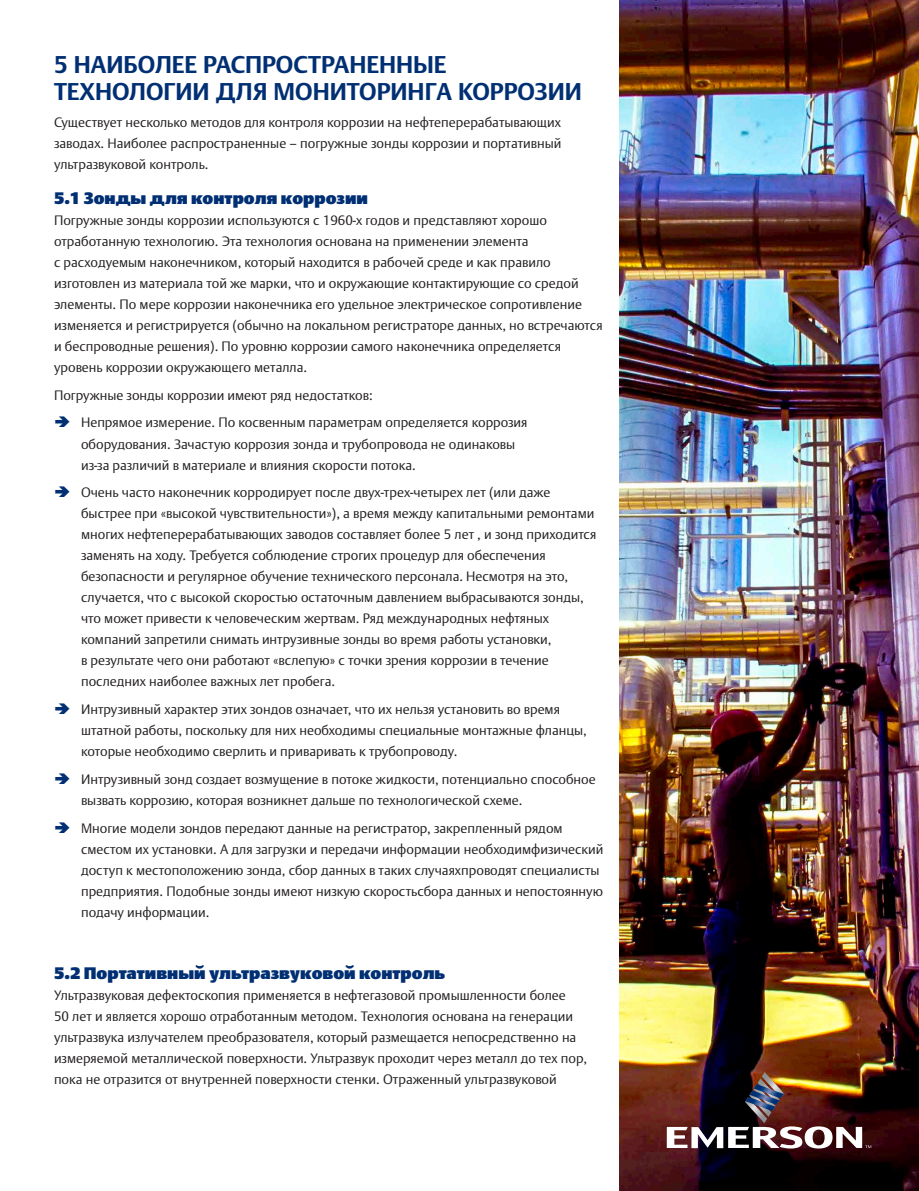
<style>
.page{position:relative;width:919px;height:1191px;background:#fff}
.page>*{position:absolute;margin:0;border:0;box-sizing:border-box;transform-origin:0 0}
.t1{font:700 24px/27px "DTL Argo CT";color:#002f73}
.t2{font:900 16.5px "DTL Argo CT";color:#002f73}
.t3{font:300 13.5px/21px "DTL Argo CT";color:#231f20}
</style>
<div class="page">
<img style="left:619px;top:0;width:299px;height:1191px">
<img style="left:666px;top:1071px;width:205px;height:77px">
<h1 class="t1" style="left:54px;top:50px;width:529px">5 НАИБОЛЕЕ РАСПРОСТРАНЕННЫЕ<br>ТЕХНОЛОГИИ ДЛЯ МОНИТОРИНГА КОРРОЗИИ</h1>
<p class="t3" style="left:54px;top:112px;width:509px;text-align:justify">Существует несколько методов для контроля коррозии на нефтеперерабатывающих заводах. Наиболее распространенные – погружные зонды коррозии и портативный ультразвуковой контроль.</p>
<p class="t2" style="left:54px;top:186px;width:315px">5.1 Зонды для контроля коррозии</p>
<p class="t3" style="left:54px;top:210px;width:550px">Погружные зонды коррозии используются с 1960-х годов и представляют хорошо отработанную технологию. Эта технология основана на применении элемента<br>с расходуемым наконечником, который находится в рабочей среде и как правило изготовлен из материала той же марки, что и окружающие контактирующие со средой элементы. По мере коррозии наконечника его удельное электрическое сопротивление изменяется и регистрируется (обычно на локальном регистраторе данных, но встречаются и беспроводные решения). По уровню коррозии самого наконечника определяется уровень коррозии окружающего металла.</p>
<p class="t3" style="left:81px;top:381px;width:448px;line-height:27.8px;text-indent:-27px">Погружные зонды коррозии имеют ряд недостатков:<br>Непрямое измерение. По косвенным параметрам определяется коррозия</p>
<p class="t3" style="left:81px;top:433px;width:435px">оборудования. Зачастую коррозия зонда и трубопровода не одинаковы из-за различий в материале и влияния скорости потока.</p>
<p class="t3" style="left:81px;top:482px;width:517px">Очень часто наконечник корродирует после двух-трех-четырех лет (или даже быстрее при «высокой чувствительности»), а время между капитальными ремонтами многих нефтеперерабатывающих заводов составляет более 5 лет , и зонд приходится заменять на ходу. Требуется соблюдение строгих процедур для обеспечения безопасности и регулярное обучение технического персонала. Несмотря на это, случается, что с высокой скоростью остаточным давлением выбрасываются зонды, что может привести к человеческим жертвам. Ряд международных нефтяных компаний запретили снимать интрузивные зонды во время работы установки,<br>в результате чего они работают «вслепую» с точки зрения коррозии в течение последних наиболее важных лет пробега.</p>
<p class="t3" style="left:81px;top:699px;width:507px">Интрузивный характер этих зондов означает, что их нельзя установить во время штатной работы, поскольку для них необходимы специальные монтажные фланцы, которые необходимо сверлить и приваривать к трубопроводу.</p>
<p class="t3" style="left:81px;top:768px;width:516px">Интрузивный зонд создает возмущение в потоке жидкости, потенциально способное вызвать коррозию, которая возникнет дальше по технологической схеме.</p>
<p class="t3" style="left:81px;top:817px;width:524px">Многие модели зондов передают данные на регистратор, закрепленный рядом сместом их установки. А для загрузки и передачи информации необходимфизический доступ к местоположению зонда, сбор данных в таких случаяхпроводят специалисты предприятия. Подобные зонды имеют низкую скоростьсбора данных и непостоянную подачу информации.</p>
<p class="t2" style="left:54px;top:961px;width:392px">5.2 Портативный ультразвуковой контроль</p>
<p class="t3" style="left:54px;top:984px;width:534px">Ультразвуковая дефектоскопия применяется в нефтегазовой промышленности более<br>50 лет и является хорошо отработанным методом. Технология основана на генерации ультразвука излучателем преобразователя, который размещается непосредственно на измеряемой металлической поверхности. Ультразвук проходит через металл до тех пор, пока не отразится от внутренней поверхности стенки. Отраженный ультразвуковой</p>
</div>
